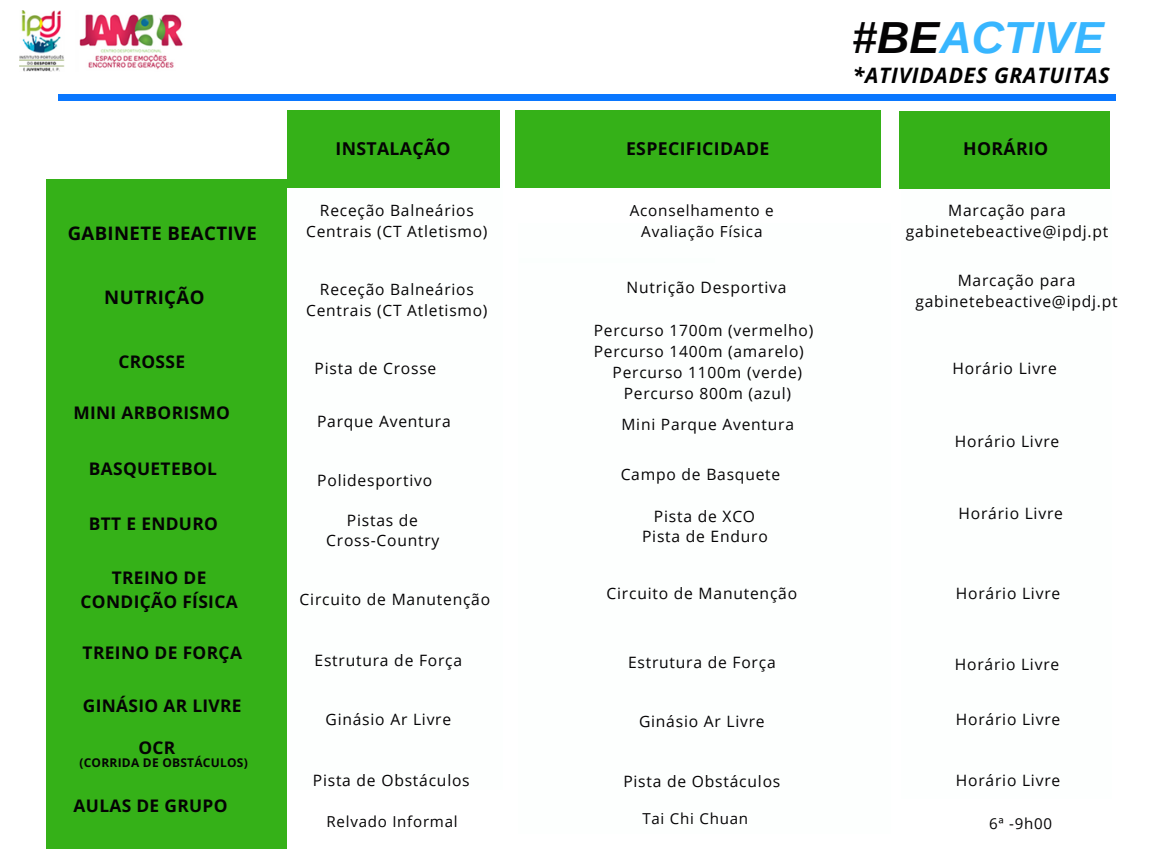
<style>
.page{position:relative;width:1152px;height:864px;background:#fff}
.page>*{position:absolute;margin:0;border:0;box-sizing:border-box;transform-origin:0 0}
.t1{font:italic 700 44.85px "Arimo";color:#38b6ff}
.t2{font:italic 700 21.3px "Open Sans";letter-spacing:.035em;color:#000}
.t3{font:700 18.6px "Open Sans";letter-spacing:.02em;color:#040304}
.t4{font:700 17.7px "Open Sans";letter-spacing:.02em;color:#040304}
.t5{font:700 17.4px/23.7px "Open Sans";letter-spacing:.02em;color:#040304;text-align:center}
.t6{font:15.6px/21px "Open Sans";letter-spacing:.05em;color:#040304;text-align:center}
.t7{font:15.3px/21px "Open Sans";letter-spacing:.05em;color:#040304;text-align:center}
.t8{font:15.15px "Open Sans";letter-spacing:.05em;color:#040304}
.t9{font:700 12px "Open Sans";letter-spacing:.02em;color:#040304}
.s1{color:#040304}
</style>
<div class="page">
<div style="left:900px;top:111px;width:210px;height:77px;background:#35b118"></div>
<div style="left:515px;top:110px;width:366px;height:78px;background:#35b118"></div>
<div style="left:519px;top:258px;width:196px;height:5px;background:#fbfffd"></div>
<div style="left:46px;top:180px;width:241px;height:669px;background:#35b118"></div>
<div style="left:287px;top:110px;width:213px;height:78px;background:#35b118"></div>
<div style="left:58px;top:94px;width:1058px;height:7px;background:#0a77ff"></div>
<img style="left:19px;top:11px;width:164px;height:61px">
<p class="t1" style="left:852px;top:12px;width:254px"><span class="s1">#BE</span>ACTIVE</p>
<p class="t2" style="left:853px;top:60px;width:258px">*ATIVIDADES GRATUITAS</p>
<p class="t3" style="left:68px;top:221px;width:190px">GABINETE BEACTIVE</p>
<p class="t4" style="left:336px;top:136px;width:117px">INSTALAÇÃO</p>
<p class="t4" style="left:626px;top:136px;width:145px">ESPECIFICIDADE</p>
<p class="t4" style="left:963px;top:136px;width:87px">HORÁRIO</p>
<p class="t6" style="left:306px;top:199px;width:183px">Receção Balneários<br>Centrais (CT Atletismo)</p>
<p class="t7" style="left:630px;top:199px;width:146px">Aconselhamento e<br>Avaliação Física</p>
<p class="t6" style="left:906px;top:199px;width:204px">Marcação para gabinetebeactive@ipdj.pt</p>
<p class="t3" style="left:104px;top:284px;width:102px">NUTRIÇÃO</p>
<p class="t6" style="left:320px;top:279px;width:155px">Receção Balneários</p>
<p class="t6" style="left:627px;top:277px;width:162px">Nutrição Desportiva</p>
<p class="t6" style="left:306px;top:300px;width:183px">Centrais (CT Atletismo)</p>
<p class="t5" style="left:118px;top:350px;width:68px">CROSSE</p>
<p class="t6" style="left:315px;top:357px;width:123px">Pista de Crosse</p>
<p class="t6" style="left:594px;top:319px;width:221px">Percurso 1700m (vermelho)</p>
<p class="t6" style="left:594px;top:340px;width:212px">Percurso 1400m (amarelo)</p>
<p class="t6" style="left:613px;top:361px;width:191px">Percurso 1100m (verde)</p>
<p class="t6" style="left:624px;top:382px;width:169px">Percurso 800m (azul)</p>
<p class="t5" style="left:73px;top:401px;width:158px">MINI ARBORISMO</p>
<p class="t5" style="left:89px;top:456px;width:130px">BASQUETEBOL</p>
<p class="t6" style="left:317px;top:411px;width:135px">Parque Aventura</p>
<p class="t6" style="left:621px;top:414px;width:174px">Mini Parque Aventura</p>
<p class="t6" style="left:317px;top:469px;width:116px">Polidesportivo</p>
<p class="t6" style="left:621px;top:463px;width:161px">Campo de Basquete</p>
<p class="t6" style="left:915px;top:270px;width:204px">Marcação para gabinetebeactive@ipdj.pt</p>
<p class="t6" style="left:953px;top:357px;width:106px">Horário Livre</p>
<p class="t6" style="left:955px;top:430px;width:106px">Horário Livre</p>
<p class="t5" style="left:89px;top:511px;width:131px">BTT E ENDURO</p>
<p class="t6" style="left:326px;top:510px;width:115px;line-height:19.8px">Pistas de<br>Cross-Country</p>
<p class="t6" style="left:642px;top:506px;width:127px;line-height:19.8px">Pista de XCO<br>Pista de Enduro</p>
<p class="t6" style="left:959px;top:502px;width:106px">Horário Livre</p>
<p class="t5" style="left:81px;top:565px;width:159px">TREINO DE<br>CONDIÇÃO FÍSICA</p>
<p class="t5" style="left:83px;top:641px;width:161px">TREINO DE FORÇA</p>
<p class="t5" style="left:83px;top:693px;width:160px">GINÁSIO AR LIVRE</p>
<p class="t5" style="left:138px;top:736px;width:38px">OCR</p>
<p class="t9" style="left:79px;top:754px;width:170px">(CORRIDA DE OBSTÁCULOS)</p>
<p class="t5" style="left:74px;top:794px;width:155px">AULAS DE GRUPO</p>
<p class="t6" style="left:300px;top:589px;width:192px">Circuito de Manutenção</p>
<p class="t6" style="left:607px;top:583px;width:192px">Circuito de Manutenção</p>
<p class="t6" style="left:956px;top:583px;width:106px">Horário Livre</p>
<p class="t6" style="left:315px;top:650px;width:149px">Estrutura de Força</p>
<p class="t6" style="left:628px;top:651px;width:149px">Estrutura de Força</p>
<p class="t6" style="left:955px;top:653px;width:106px">Horário Livre</p>
<p class="t6" style="left:326px;top:708px;width:127px">Ginásio Ar Livre</p>
<p class="t6" style="left:639px;top:711px;width:127px">Ginásio Ar Livre</p>
<p class="t6" style="left:956px;top:708px;width:106px">Horário Livre</p>
<p class="t6" style="left:313px;top:770px;width:158px">Pista de Obstáculos</p>
<p class="t6" style="left:623px;top:770px;width:158px">Pista de Obstáculos</p>
<p class="t6" style="left:956px;top:770px;width:106px">Horário Livre</p>
<p class="t8" style="left:327px;top:811px;width:133px">Relvado Informal</p>
<p class="t8" style="left:642px;top:808px;width:107px">Tai Chi Chuan</p>
<p class="t8" style="left:989px;top:813px;width:65px">6ª -9h00</p>
</div>
